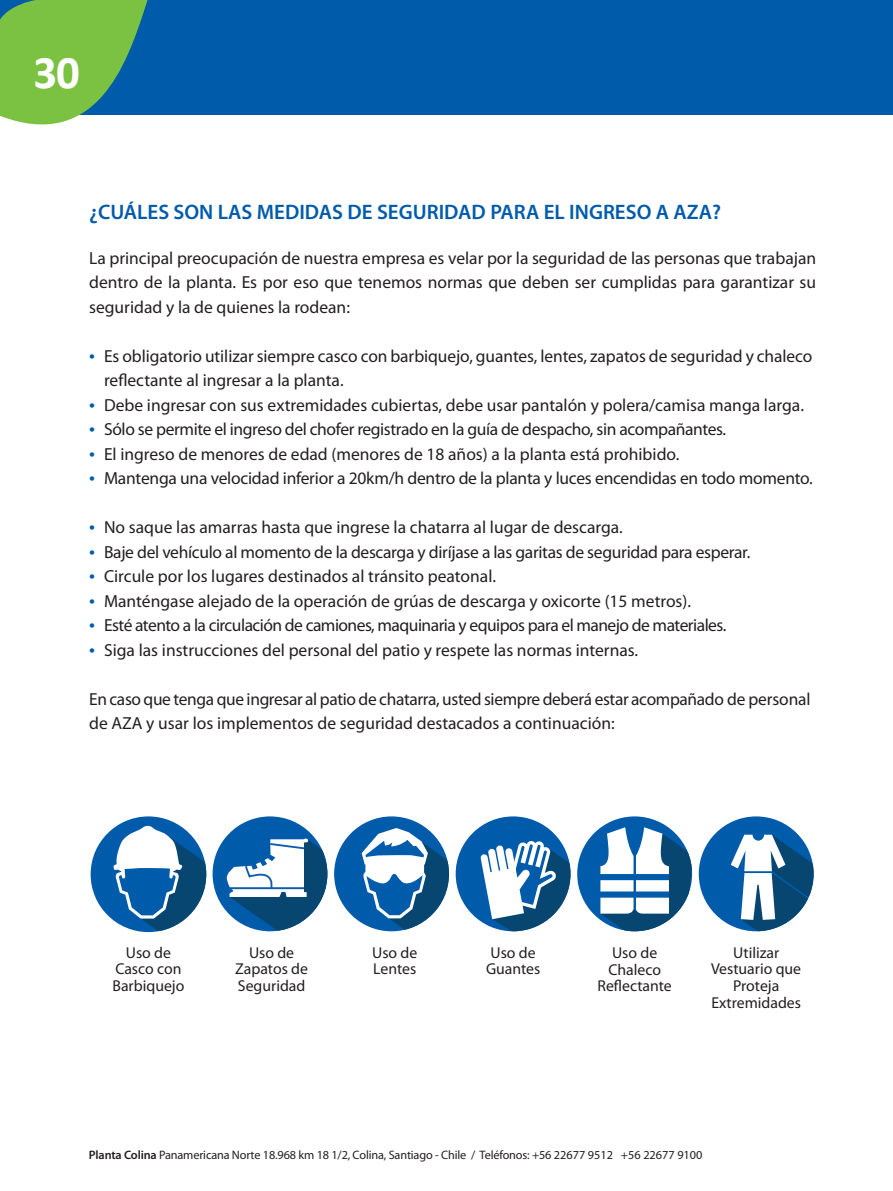
<style>
.page{position:relative;width:893px;height:1191px;background:#fff}
.page>*{position:absolute;margin:0;border:0;box-sizing:border-box;transform-origin:0 0}
.t1{font:700 46.9px "Calibri";color:#fff}
.t2{font:600 21px "Myriad Pro";color:#015bab}
.t3{font:17.5px/24.5px "Myriad Pro";letter-spacing:-.005em;color:#231f20}
.t4{font:17.5px "Myriad Pro";letter-spacing:-.03em;color:#231f20}
.t5{font:15.75px/16.6px "Myriad Pro";color:#231f20;text-align:center}
.t6{font:12.25px "Myriad Pro";letter-spacing:-.01em;color:#231f20}
.s1{font-size:21px;color:#015bab}
.s2{font-weight:600}
</style>
<div class="page">
<div style="left:0;top:0;width:893px;height:115px;background:#015bab"></div>
<svg style="left:0;top:0;width:148px;height:125px"></svg>
<div style="left:577px;top:816px;width:115px;height:115px;background:#015bab;border-radius:50%"></div>
<svg style="left:600px;top:827px;width:92px;height:104px"></svg>
<div style="left:699px;top:816px;width:115px;height:115px;background:#015bab;border-radius:50%"></div>
<svg style="left:731px;top:834px;width:83px;height:97px"></svg>
<div style="left:213px;top:816px;width:114px;height:115px;background:#015bab;border-radius:50%"></div>
<svg style="left:225px;top:837px;width:102px;height:94px"></svg>
<div style="left:456px;top:816px;width:114px;height:115px;background:#015bab;border-radius:50%"></div>
<svg style="left:481px;top:838px;width:89px;height:93px"></svg>
<div style="left:334px;top:816px;width:115px;height:115px;background:#015bab;border-radius:50%"></div>
<svg style="left:362px;top:828px;width:87px;height:103px"></svg>
<div style="left:91px;top:816px;width:115px;height:116px;background:#015bab;border-radius:50%"></div>
<svg style="left:113px;top:825px;width:93px;height:107px"></svg>
<h1 class="t1" style="left:34px;top:42px;width:48px">30</h1>
<p class="t2" style="left:89px;top:199px;width:634px">¿CUÁLES SON LAS MEDIDAS DE SEGURIDAD PARA EL INGRESO A AZA?</p>
<p class="t3" style="left:89px;top:246px;width:728px;text-align:justify">La principal preocupación de nuestra empresa es velar por la seguridad de las personas que trabajan dentro de la planta. Es por eso que tenemos normas que deben ser cumplidas para garantizar su seguridad y la de quienes la rodean:</p>
<p class="t3" style="left:104px;top:344px;width:710px;text-indent:-15px"><span class="s1">•</span> Es obligatorio utilizar siempre casco con barbiquejo, guantes, lentes, zapatos de seguridad y chaleco reflectante al ingresar a la planta.</p>
<p class="t3" style="left:89px;top:393px;width:716px"><span class="s1">•</span> Debe ingresar con sus extremidades cubiertas, debe usar pantalón y polera/camisa manga larga.</p>
<p class="t3" style="left:89px;top:417px;width:638px"><span class="s1">•</span> Sólo se permite el ingreso del chofer registrado en la guía de despacho, sin acompañantes.</p>
<p class="t3" style="left:89px;top:442px;width:592px"><span class="s1">•</span> El ingreso de menores de edad (menores de 18 años) a la planta está prohibido.</p>
<p class="t3" style="left:89px;top:466px;width:725px"><span class="s1">•</span> Mantenga una velocidad inferior a 20km/h dentro de la planta y luces encendidas en todo momento.</p>
<p class="t3" style="left:89px;top:515px;width:535px"><span class="s1">•</span> No saque las amarras hasta que ingrese la chatarra al lugar de descarga.</p>
<p class="t3" style="left:89px;top:540px;width:663px"><span class="s1">•</span> Baje del vehículo al momento de la descarga y diríjase a las garitas de seguridad para esperar.</p>
<p class="t3" style="left:89px;top:564px;width:408px"><span class="s1">•</span> Circule por los lugares destinados al tránsito peatonal.</p>
<p class="t3" style="left:89px;top:589px;width:603px"><span class="s1">•</span> Manténgase alejado de la operación de grúas de descarga y oxicorte (15 metros).</p>
<p class="t4" style="left:89px;top:616px;width:639px"><span class="s1">•</span> Esté atento a la circulación de camiones, maquinaria y equipos para el manejo de materiales.</p>
<p class="t3" style="left:89px;top:638px;width:551px"><span class="s1">•</span> Siga las instrucciones del personal del patio y respete las normas internas.</p>
<p class="t3" style="left:89px;top:687px;width:723px">En caso que tenga que ingresar al patio de chatarra, usted siempre deberá estar acompañado de personal de AZA y usar los implementos de seguridad destacados a continuación:</p>
<p class="t5" style="left:112px;top:944px;width:73px">Uso de<br>Casco con<br>Barbiquejo</p>
<p class="t5" style="left:372px;top:944px;width:47px;text-align:left">Uso de<br>Lentes</p>
<p class="t5" style="left:486px;top:944px;width:56px;text-align:left">Uso de<br>Guantes</p>
<p class="t5" style="left:711px;top:944px;width:91px">Utilizar<br>Vestuario que<br>Proteja<br>Extremidades</p>
<p class="t5" style="left:235px;top:944px;width:74px">Uso de<br>Zapatos de<br>Seguridad</p>
<p class="t5" style="left:598px;top:944px;width:76px">Uso de<br>Chaleco<br>Reflectante</p>
<p class="t6" style="left:89px;top:1148px;width:615px"><span class="s2">Planta Colina</span> Panamericana Norte 18.968 km 18 1/2, Colina, Santiago - Chile / Teléfonos: +56 22677 9512 +56 22677 9100</p>
</div>
